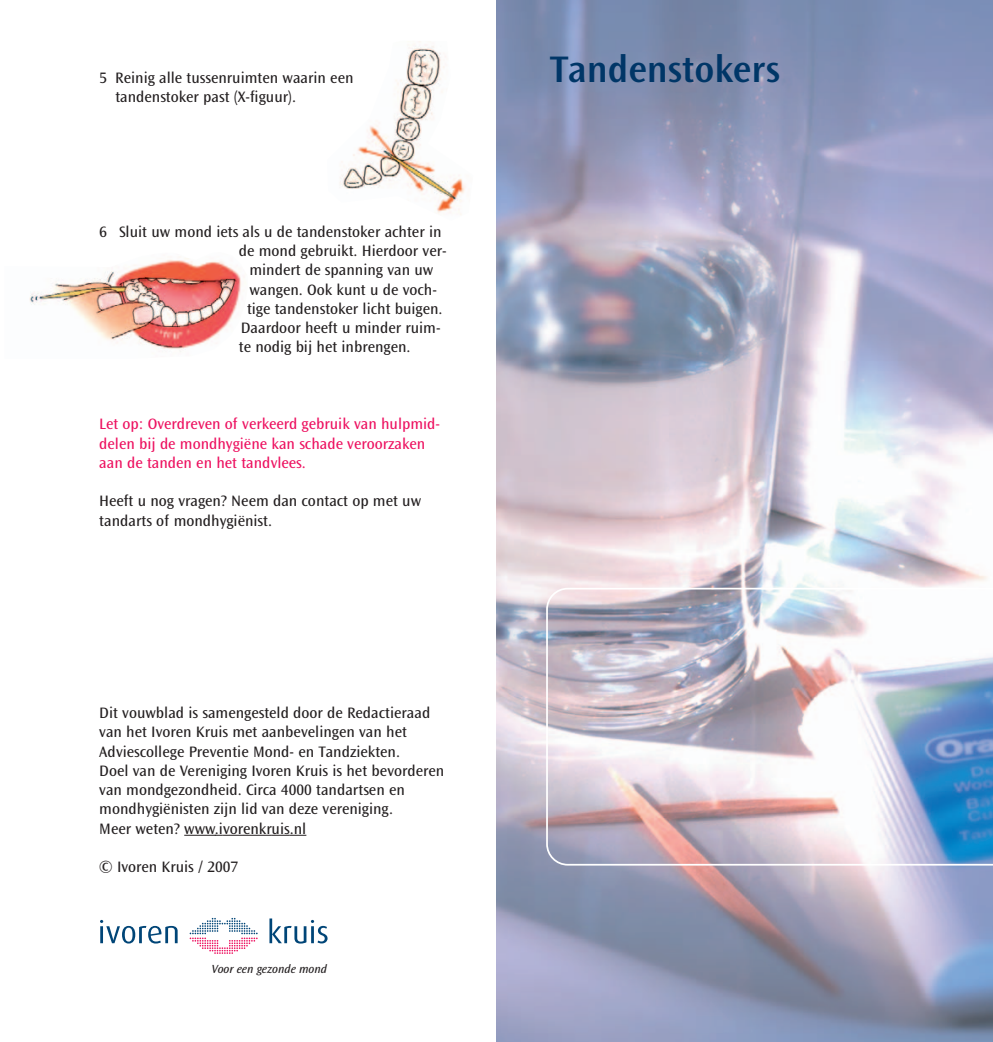
<style>
.page{position:relative;width:993px;height:1042px;background:#fff}
.page>*{position:absolute;margin:0;border:0;box-sizing:border-box;transform-origin:0 0}
.t1{font:38.5px "Ocean Sans MM 512 475";color:#003667}
.t2{font:15.75px/19.2px "Ocean Sans MM 403 475";color:#231f20}
.t3{font:15.75px/19.2px "Ocean Sans MM 403 475";color:#ed1160}
.t4{font:12.25px "Ocean Sans MM It 403 475";color:#231f20}
</style>
<div class="page">
<img style="left:496px;top:0;width:496px;height:1042px">
<img style="left:546px;top:588px;width:446px;height:277px">
<hr style="left:184px;top:835px;width:32px;height:1px;background:#231f20">
<svg style="left:215px;top:835px;width:91px;height:1px"></svg>
<svg style="left:189px;top:918px;width:68px;height:36px"></svg>
<svg style="left:100px;top:920px;width:77px;height:23px"></svg>
<svg style="left:269px;top:918px;width:58px;height:25px"></svg>
<img style="left:29px;top:258px;width:212px;height:94px">
<img style="left:340px;top:41px;width:125px;height:174px">
<p class="t2" style="left:115px;top:69px;width:239px;text-indent:-16px">5 Reinig alle tussenruimten waarin een tandenstoker past (X-figuur).</p>
<p class="t2" style="left:99px;top:223px;width:344px">6 Sluit uw mond iets als u de tandenstoker achter in</p>
<p class="t2" style="left:239px;top:242px;width:209px">de mond gebruikt. Hierdoor ver-</p>
<p class="t2" style="left:249px;top:261px;width:185px">mindert de spanning van uw</p>
<p class="t2" style="left:249px;top:280px;width:189px">wangen. Ook kunt u de voch-</p>
<p class="t2" style="left:247px;top:300px;width:197px">tige tandenstoker licht buigen.</p>
<p class="t2" style="left:241px;top:319px;width:201px">Daardoor heeft u minder ruim-</p>
<p class="t2" style="left:239px;top:338px;width:173px">te nodig bij het inbrengen.</p>
<p class="t3" style="left:99px;top:415px;width:342px">Let op: Overdreven of verkeerd gebruik van hulpmid&shy;delen bij de mondhygiëne kan schade veroorzaken aan de tanden en het tandvlees.</p>
<p class="t2" style="left:99px;top:492px;width:323px">Heeft u nog vragen? Neem dan contact op met uw tandarts of mondhygiënist.</p>
<p class="t2" style="left:99px;top:704px;width:346px">Dit vouwblad is samengesteld door de Redactieraad van het Ivoren Kruis met aanbevelingen van het Adviescollege Preventie Mond- en Tandziekten.<br>Doel van de Vereniging Ivoren Kruis is het bevorderen van mondgezondheid. Circa 4000 tandartsen en mondhygiënisten zijn lid van deze vereniging.<br>Meer weten? www.ivorenkruis.nl</p>
<p class="t2" style="left:99px;top:858px;width:140px">© Ivoren Kruis / 2007</p>
<p class="t4" style="left:211px;top:962px;width:117px">Voor een gezonde mond</p>
<h1 class="t1" style="left:549px;top:50px;width:231px">Tandenstokers</h1>
</div>
